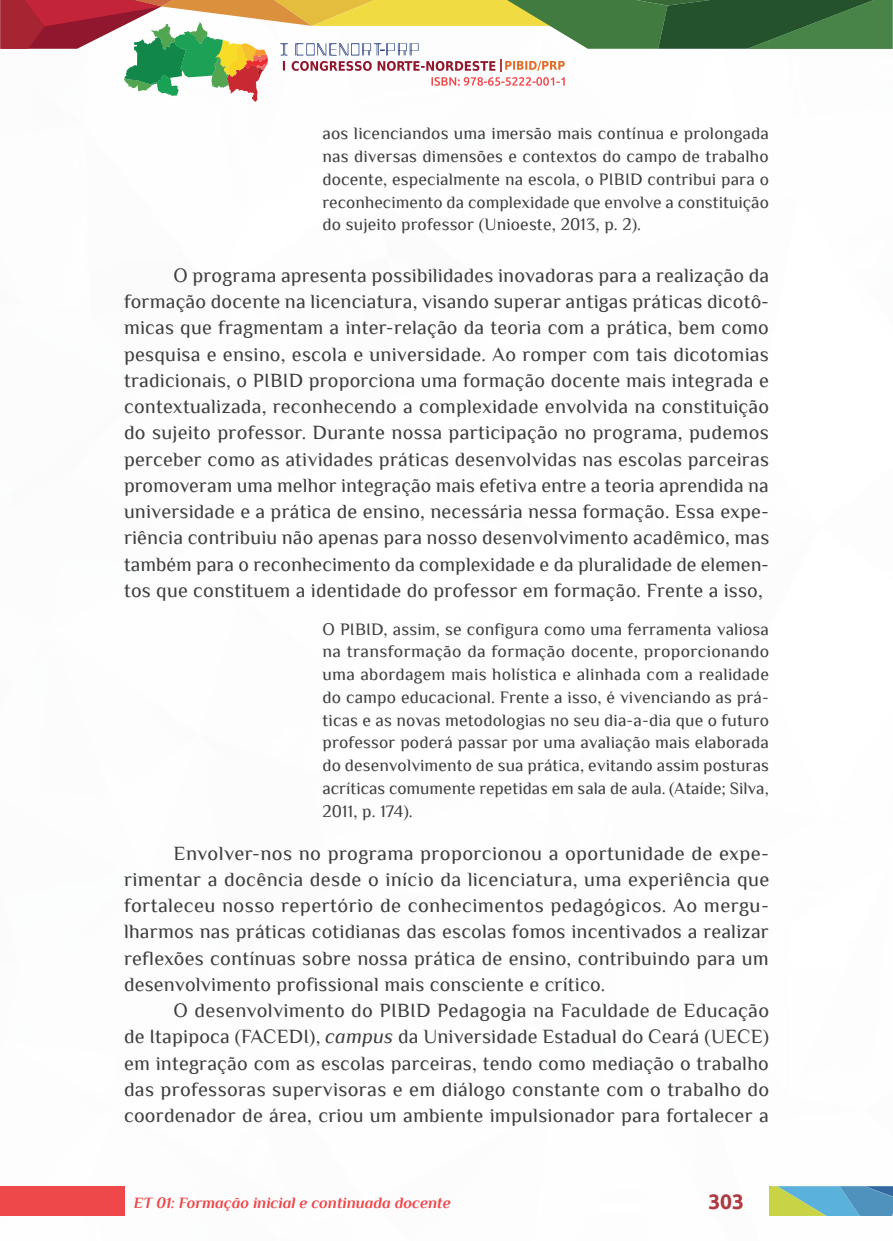
<style>
.page{position:relative;width:893px;height:1241px;background:#fff}
.page>*{position:absolute;margin:0;border:0;box-sizing:border-box;transform-origin:0 0}
.t1{font:700 21px "Ubuntu";color:#af3a41}
._6_CORPO{font:20.12px/26.2px "Philosopher";letter-spacing:.01em;color:#3e3e3f;text-align:justify}
._9_CITACAO{font:17.5px/22.8px "Philosopher";letter-spacing:.005em;color:#3e3e3f;text-align:justify}
.t2{font:italic 700 15.75px "Philosopher";color:#ef484b}
.s1{font-style:italic}
</style>
<div class="page">
<div style="left:0;top:1185px;width:124px;height:30px;background:#ef484b"></div>
<svg style="left:0;top:0;width:892px;height:102px"></svg>
<svg style="left:769px;top:1186px;width:124px;height:29px"></svg>
<p class="_9_CITACAO" style="left:322px;top:122px;width:448px">aos licenciandos uma imersão mais contínua e prolongada nas diversas dimensões e contextos do campo de trabalho docente, especialmente na escola, o PIBID contribui para o reconhecimento da complexidade que envolve a constituição do sujeito professor (Unioeste, 2013, p. 2).</p>
<p class="_6_CORPO" style="left:124px;top:262px;width:647px;text-indent:50px">O programa apresenta possibilidades inovadoras para a realização da formação docente na licenciatura, visando superar antigas práticas dicotô&shy;micas que fragmentam a inter-relação da teoria com a prática, bem como pesquisa e ensino, escola e universidade. Ao romper com tais dicotomias tradicionais, o PIBID proporciona uma formação docente mais integrada e contextualizada, reconhecendo a complexidade envolvida na constituição do sujeito professor. Durante nossa participação no programa, pudemos perceber como as atividades práticas desenvolvidas nas escolas parceiras promoveram uma melhor integração mais efetiva entre a teoria aprendida na universidade e a prática de ensino, necessária nessa formação. Essa expe&shy;riência contribuiu não apenas para nosso desenvolvimento acadêmico, mas também para o reconhecimento da complexidade e da pluralidade de elemen&shy;tos que constituem a identidade do professor em formação. Frente a isso,</p>
<p class="_9_CITACAO" style="left:322px;top:617px;width:448px">O PIBID, assim, se configura como uma ferramenta valiosa na transformação da formação docente, proporcionando uma abordagem mais holística e alinhada com a realidade do campo educacional. Frente a isso, é vivenciando as prá&shy;ticas e as novas metodologias no seu dia-a-dia que o futuro professor poderá passar por uma avaliação mais elaborada do desenvolvimento de sua prática, evitando assim posturas acríticas comumente repetidas em sala de aula. (Ataíde; Silva, 2011, p. 174).</p>
<p class="_6_CORPO" style="left:124px;top:839px;width:647px;text-indent:50px">Envolver-nos no programa proporcionou a oportunidade de expe&shy;rimentar a docência desde o início da licenciatura, uma experiência que fortaleceu nosso repertório de conhecimentos pedagógicos. Ao mergu&shy;lharmos nas práticas cotidianas das escolas fomos incentivados a realizar reflexões contínuas sobre nossa prática de ensino, contribuindo para um desenvolvimento profissional mais consciente e crítico.</p>
<p class="_6_CORPO" style="left:124px;top:997px;width:647px;text-indent:50px">O desenvolvimento do PIBID Pedagogia na Faculdade de Educação de Itapipoca (FACEDI), <span class="s1">campus</span> da Universidade Estadual do Ceará (UECE) em integração com as escolas parceiras, tendo como mediação o trabalho das professoras supervisoras e em diálogo constante com o trabalho do coordenador de área, criou um ambiente impulsionador para fortalecer a</p>
<p class="t2" style="left:134px;top:1193px;width:318px">ET 01: Formação inicial e continuada docente</p>
<p class="t1" style="left:708px;top:1188px;width:37px">303</p>
</div>
